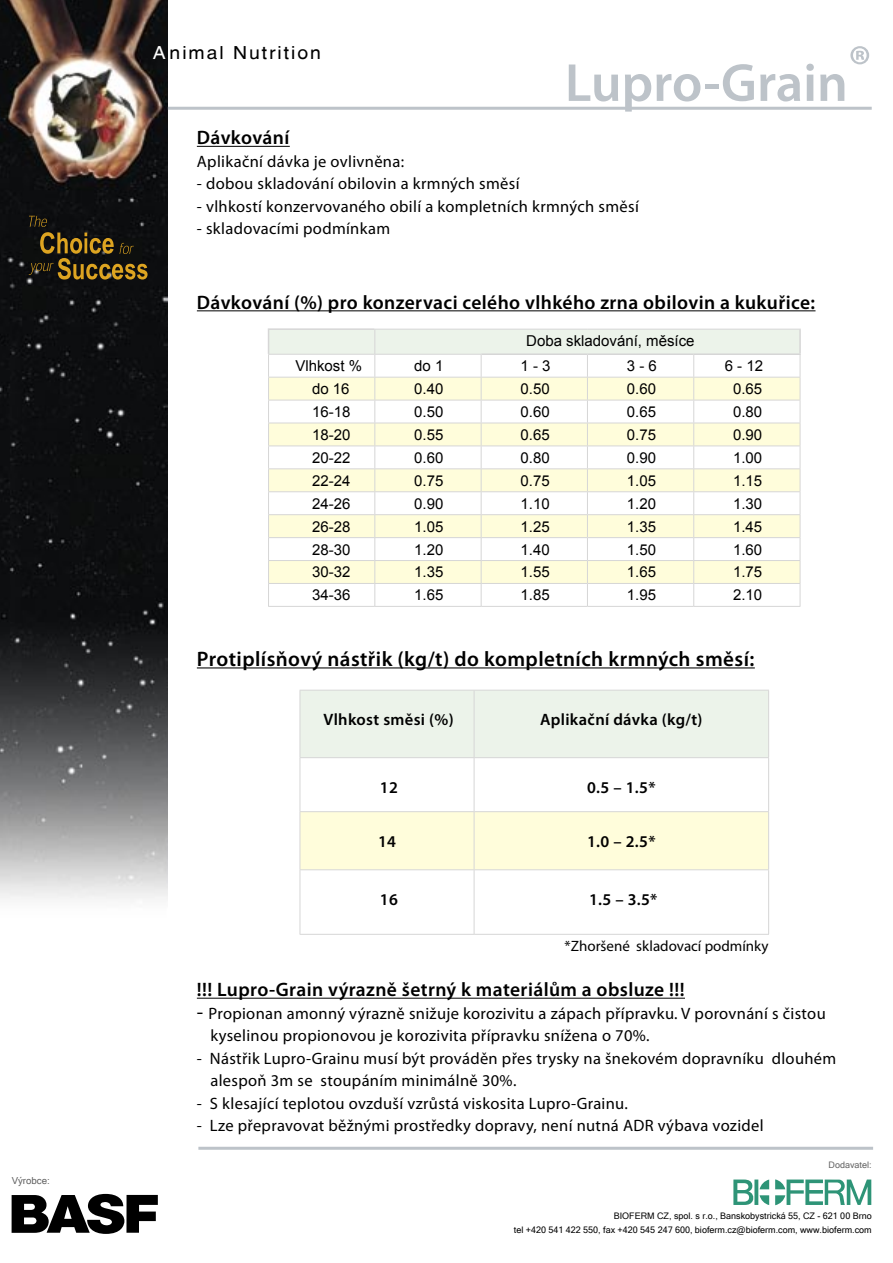
<style>
.page{position:relative;width:893px;height:1263px;background:#fff}
.page>*{position:absolute;margin:0;border:0;box-sizing:border-box;transform-origin:0 0}
.t1{font:600 54px "Myriad Pro";color:#bdc3c9}
.Nadpis_odstavce{font:600 21px "Myriad Pro";letter-spacing:.02em;color:#000}
.Nadpis_odstavce-2{font:600 19.5px "Myriad Pro";letter-spacing:.02em;color:#000}
.t2{font:18px "Switzerland CE";letter-spacing:.1em;color:#000;scale:1.08 1}
.Text_odstavce{font:16.5px/22.5px "Myriad Pro";letter-spacing:.02em;color:#000}
.Text_odstavce-2{font:600 16.5px "Myriad Pro";letter-spacing:.02em;color:#000}
.t3{font:15px "Arial";color:#000}
.t4{font:15px "Myriad Pro";color:#000}
.t5{font:9.6px "Microsoft Sans Serif";color:#636363}
.t6{font:9px "Microsoft Sans Serif";color:#000}
.t7{font:9px "Microsoft Sans Serif";color:#636363}
.s1{color:#fff}
.s2{font-size:21px}
</style>
<div class="page">
<img style="left:0;top:0;width:168px;height:1233px">
<svg style="left:29px;top:216px;width:119px;height:64px;background:#362c13"></svg>
<svg style="left:12px;top:1194px;width:146px;height:40px"></svg>
<svg style="left:733px;top:1179px;width:138px;height:26px"></svg>
<hr style="left:168px;top:107px;width:704px;height:3px;background:#bdc3c9">
<hr style="left:197px;top:146px;width:93px;height:1px;background:#000">
<hr style="left:197px;top:310px;width:618px;height:1px;background:#000">
<hr style="left:268px;top:328px;width:106px;height:2px;background:#d6d6d6">
<svg style="left:268px;top:329px;width:533px;height:277px"></svg>
<hr style="left:268px;top:606px;width:107px;height:1px;background:#d6d6d6">
<hr style="left:375px;top:606px;width:106px;height:1px;background:#d6d6d6">
<hr style="left:481px;top:606px;width:106px;height:1px;background:#d6d6d6">
<hr style="left:587px;top:606px;width:107px;height:1px;background:#d6d6d6">
<hr style="left:694px;top:606px;width:106px;height:1px;background:#d6d6d6">
<hr style="left:197px;top:667px;width:558px;height:1px;background:#000">
<div style="left:301px;top:691px;width:467px;height:66px;background:#ecf3ea"></div>
<div style="left:301px;top:812px;width:467px;height:57px;background:#fffddb"></div>
<hr style="left:300px;top:690px;width:174px;height:1px;background:#d6d6d6">
<hr style="left:300px;top:690px;width:1px;height:67px;background:#d6d6d6">
<hr style="left:474px;top:690px;width:295px;height:1px;background:#d6d6d6">
<hr style="left:474px;top:690px;width:1px;height:67px;background:#d6d6d6">
<hr style="left:768px;top:690px;width:1px;height:67px;background:#d6d6d6">
<hr style="left:300px;top:757px;width:174px;height:1px;background:#d6d6d6">
<hr style="left:300px;top:758px;width:1px;height:53px;background:#d6d6d6">
<hr style="left:474px;top:757px;width:295px;height:1px;background:#d6d6d6">
<hr style="left:474px;top:758px;width:1px;height:53px;background:#d6d6d6">
<hr style="left:768px;top:758px;width:1px;height:53px;background:#d6d6d6">
<hr style="left:300px;top:811px;width:174px;height:1px;background:#d6d6d6">
<hr style="left:300px;top:812px;width:1px;height:57px;background:#d6d6d6">
<hr style="left:474px;top:811px;width:295px;height:1px;background:#d6d6d6">
<hr style="left:474px;top:812px;width:1px;height:57px;background:#d6d6d6">
<hr style="left:768px;top:812px;width:1px;height:57px;background:#d6d6d6">
<hr style="left:300px;top:869px;width:174px;height:1px;background:#d6d6d6">
<hr style="left:300px;top:870px;width:1px;height:64px;background:#d6d6d6">
<hr style="left:474px;top:869px;width:295px;height:1px;background:#d6d6d6">
<hr style="left:474px;top:870px;width:1px;height:64px;background:#d6d6d6">
<hr style="left:768px;top:870px;width:1px;height:64px;background:#d6d6d6">
<hr style="left:300px;top:934px;width:174px;height:1px;background:#d6d6d6">
<hr style="left:474px;top:934px;width:295px;height:1px;background:#d6d6d6">
<hr style="left:197px;top:998px;width:488px;height:1px;background:#000">
<hr style="left:198px;top:1147px;width:675px;height:3px;background:#bdc3c9">
<p class="t5" style="left:12px;top:1175px;width:40px">Výrobce:</p>
<p class="t2" style="left:153px;top:42px;width:157px"><span class="s1">A</span>nimal Nutrition</p>
<p class="t1" style="left:565px;top:53px;width:308px">Lupro-Grain®</p>
<p class="Nadpis_odstavce-2" style="left:197px;top:127px;width:94px">Dávkování</p>
<p class="Text_odstavce" style="left:197px;top:150px;width:209px">Aplikační dávka je ovlivněna:</p>
<p class="Text_odstavce" style="left:197px;top:173px;width:324px">- dobou skladování obilovin a krmných směsí</p>
<p class="Text_odstavce" style="left:197px;top:195px;width:443px">- vlhkostí konzervovaného obilí a kompletních krmných směsí</p>
<p class="Text_odstavce" style="left:197px;top:218px;width:195px">- skladovacími podmínkam</p>
<p class="Nadpis_odstavce-2" style="left:197px;top:292px;width:620px">Dávkování (%) pro konzervaci celého vlhkého zrna obilovin a kukuřice:</p>
<p class="t3" style="left:526px;top:331px;width:170px">Doba skladování, měsíce</p>
<p class="t3" style="left:295px;top:356px;width:68px">Vlhkost %</p>
<p class="t3" style="left:414px;top:356px;width:31px">do 1</p>
<p class="t3" style="left:520px;top:356px;width:32px">1 - 3</p>
<p class="t3" style="left:627px;top:356px;width:32px">3 - 6</p>
<p class="t3" style="left:725px;top:356px;width:40px">6 - 12</p>
<p class="t3" style="left:312px;top:379px;width:39px">do 16</p>
<p class="t3" style="left:414px;top:379px;width:31px">0.40</p>
<p class="t3" style="left:520px;top:379px;width:31px">0.50</p>
<p class="t3" style="left:627px;top:379px;width:31px">0.60</p>
<p class="t3" style="left:733px;top:379px;width:31px">0.65</p>
<p class="t3" style="left:312px;top:402px;width:40px">16-18</p>
<p class="t3" style="left:414px;top:402px;width:31px">0.50</p>
<p class="t3" style="left:520px;top:402px;width:31px">0.60</p>
<p class="t3" style="left:627px;top:402px;width:31px">0.65</p>
<p class="t3" style="left:733px;top:402px;width:31px">0.80</p>
<p class="t3" style="left:312px;top:425px;width:40px">18-20</p>
<p class="t3" style="left:414px;top:425px;width:31px">0.55</p>
<p class="t3" style="left:520px;top:425px;width:31px">0.65</p>
<p class="t3" style="left:627px;top:425px;width:31px">0.75</p>
<p class="t3" style="left:733px;top:425px;width:31px">0.90</p>
<p class="t3" style="left:312px;top:448px;width:40px">20-22</p>
<p class="t3" style="left:414px;top:448px;width:31px">0.60</p>
<p class="t3" style="left:520px;top:448px;width:31px">0.80</p>
<p class="t3" style="left:627px;top:448px;width:31px">0.90</p>
<p class="t3" style="left:733px;top:448px;width:31px">1.00</p>
<p class="t3" style="left:312px;top:471px;width:40px">22-24</p>
<p class="t3" style="left:414px;top:471px;width:31px">0.75</p>
<p class="t3" style="left:520px;top:471px;width:31px">0.75</p>
<p class="t3" style="left:627px;top:471px;width:31px">1.05</p>
<p class="t3" style="left:733px;top:471px;width:31px">1.15</p>
<p class="t3" style="left:312px;top:494px;width:40px">24-26</p>
<p class="t3" style="left:414px;top:494px;width:31px">0.90</p>
<p class="t3" style="left:520px;top:494px;width:31px">1.10</p>
<p class="t3" style="left:627px;top:494px;width:31px">1.20</p>
<p class="t3" style="left:733px;top:494px;width:31px">1.30</p>
<p class="t3" style="left:312px;top:516px;width:40px">26-28</p>
<p class="t3" style="left:414px;top:516px;width:31px">1.05</p>
<p class="t3" style="left:520px;top:516px;width:31px">1.25</p>
<p class="t3" style="left:627px;top:516px;width:31px">1.35</p>
<p class="t3" style="left:733px;top:516px;width:31px">1.45</p>
<p class="t3" style="left:312px;top:539px;width:40px">28-30</p>
<p class="t3" style="left:414px;top:539px;width:31px">1.20</p>
<p class="t3" style="left:520px;top:539px;width:31px">1.40</p>
<p class="t3" style="left:627px;top:539px;width:31px">1.50</p>
<p class="t3" style="left:733px;top:539px;width:31px">1.60</p>
<p class="t3" style="left:312px;top:562px;width:40px">30-32</p>
<p class="t3" style="left:414px;top:562px;width:31px">1.35</p>
<p class="t3" style="left:520px;top:562px;width:31px">1.55</p>
<p class="t3" style="left:627px;top:562px;width:31px">1.65</p>
<p class="t3" style="left:733px;top:562px;width:31px">1.75</p>
<p class="t3" style="left:312px;top:585px;width:40px">34-36</p>
<p class="t3" style="left:414px;top:585px;width:31px">1.65</p>
<p class="t3" style="left:520px;top:585px;width:31px">1.85</p>
<p class="t3" style="left:627px;top:585px;width:31px">1.95</p>
<p class="t3" style="left:733px;top:585px;width:31px">2.10</p>
<p class="Nadpis_odstavce" style="left:197px;top:647px;width:559px">Protiplísňový nástřik (kg/t) do kompletních krmných směsí:</p>
<p class="Text_odstavce-2" style="left:324px;top:711px;width:132px">Vlhkost směsi (%)</p>
<p class="Text_odstavce-2" style="left:540px;top:711px;width:164px">Aplikační dávka (kg/t)</p>
<p class="Text_odstavce-2" style="left:380px;top:778px;width:20px">12</p>
<p class="Text_odstavce-2" style="left:587px;top:778px;width:70px">0.5 – 1.5*</p>
<p class="Text_odstavce-2" style="left:378px;top:832px;width:20px">14</p>
<p class="Text_odstavce-2" style="left:587px;top:832px;width:70px">1.0 – 2.5*</p>
<p class="Text_odstavce-2" style="left:380px;top:890px;width:20px">16</p>
<p class="Text_odstavce-2" style="left:589px;top:890px;width:70px">1.5 – 3.5*</p>
<p class="t4" style="left:565px;top:938px;width:205px">*Zhoršené skladovací podmínky</p>
<p class="Nadpis_odstavce-2" style="left:197px;top:979px;width:489px">!!! Lupro-Grain výrazně šetrný k materiálům a obsluze !!!</p>
<p class="Text_odstavce" style="left:210px;top:1002px;width:617px;text-indent:-14px"><span class="s2">-</span> Propionan amonný výrazně snižuje korozivitu a zápach přípravku. V porovnání s čistou kyselinou propionovou je korozivita přípravku snížena o 70%.</p>
<p class="Text_odstavce" style="left:210px;top:1047px;width:627px;text-indent:-14px">- Nástřik Lupro-Grainu musí být prováděn přes trysky na šnekovém dopravníku dlouhém alespoň 3m se stoupáním minimálně 30%.</p>
<p class="Text_odstavce" style="left:197px;top:1092px;width:433px">- S klesající teplotou ovzduší vzrůstá viskosita Lupro-Grainu.</p>
<p class="Text_odstavce" style="left:197px;top:1115px;width:568px">- Lze přepravovat běžnými prostředky dopravy, není nutná ADR výbava vozidel</p>
<p class="t7" style="left:829px;top:1160px;width:45px">Dodavatel:</p>
<p class="t6" style="left:614px;top:1211px;width:260px">BIOFERM CZ, spol. s r.o., Banskobystrická 55, CZ - 621 00 Brno</p>
<p class="t6" style="left:514px;top:1224px;width:359px">tel +420 541 422 550, fax +420 545 247 600, bioferm.cz@bioferm.com, www.bioferm.com</p>
</div>
